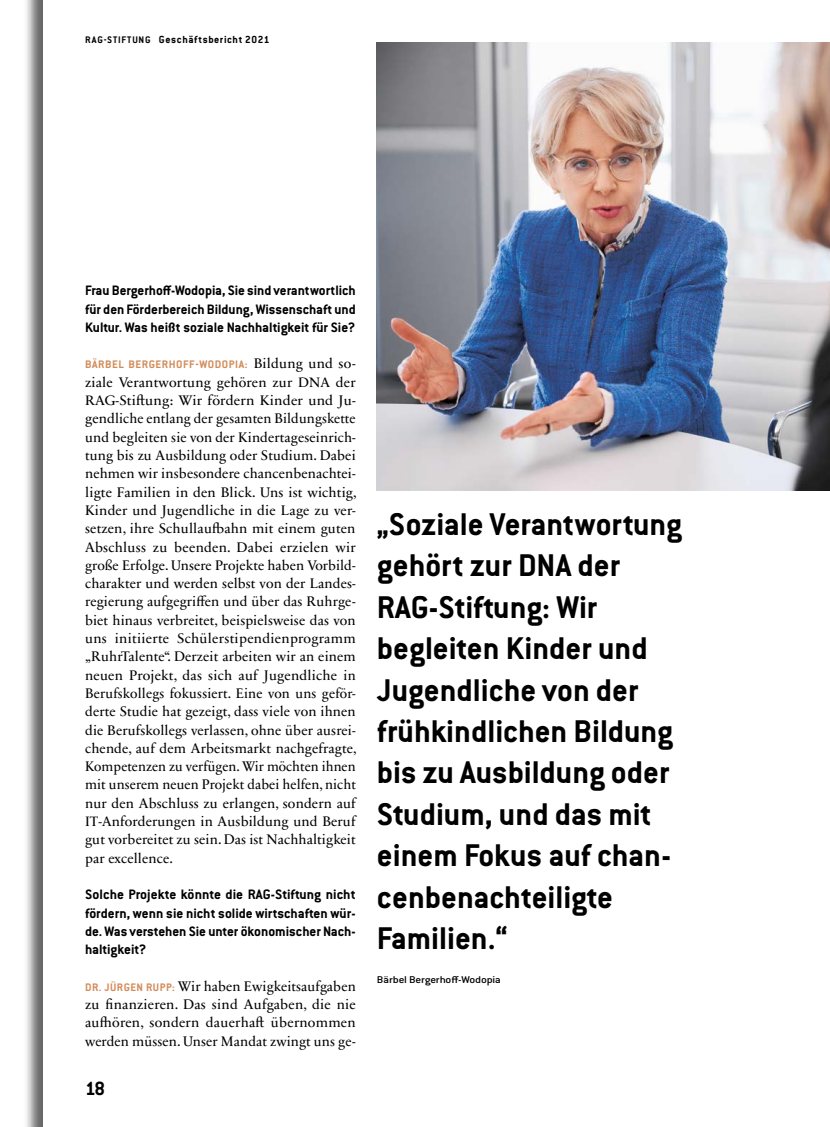
<style>
.page{position:relative;width:830px;height:1127px;background:#fff}
.page>*{position:absolute;margin:0;border:0;box-sizing:border-box;transform-origin:0 0}
.t1{font:700 34.5px/41.4px "Conduit ITC Pro";color:#000}
.t2{font:700 21px "Conduit ITC Pro";color:#000}
.t3{font:700 15px/18.3px "Conduit ITC Pro";color:#000;text-align:justify}
.t4{font:14.1px/18.3px "Sabon Next LT Pro";letter-spacing:.01em;color:#000;text-align:justify}
.t5{font:700 12px "Conduit ITC Pro";letter-spacing:.05em;color:#d28c5a}
.t6{font:700 11.25px "Conduit ITC Pro";letter-spacing:.055em;color:#000}
.t7{font:500 10.8px "Conduit ITC Pro";letter-spacing:-.015em;color:#000;scale:1.17 1}
.s1{font-size:10.5px}
.s2{font-family:"Sabon Next LT Pro";font-weight:400;font-size:14.1px;color:#000}
.s3{font-size:13.8px}
.s4{font-family:"Conduit ITC Pro";font-weight:700;font-size:12px;color:#d28c5a}
</style>
<div class="page">
<img style="left:377px;top:43px;width:452px;height:447px">
<div style="left:0;top:0;width:63px;height:1127px;background:#000;opacity:.6"></div>
<p class="t6" style="left:85px;top:32px;width:186px"><span class="s1">RAG-STIFTUNG</span> Geschäftsbericht 2021</p>
<p class="t3" style="left:85px;top:281px;width:272px">Frau Bergerhoff-Wodopia, Sie sind verantwortlich für den Förderbereich Bildung, Wissenschaft und Kultur. Was heißt soziale Nachhaltigkeit für Sie?</p>
<p class="t5" style="left:85px;top:358px;width:271px">BÄRBEL BERGERHOFF-WODOPIA: <span class="s2">Bildung und so-</span></p>
<p class="t4" style="left:85px;top:372px;width:273px">ziale Verantwortung gehören zur <span class="s3">DNA</span> der <span class="s3">RAG</span>-<span class="s3">S</span>tiftung: Wir fördern Kinder und Ju&shy;gendliche entlang der gesamten Bildungskette und begleiten sie von der Kindertageseinrich&shy;tung bis zu Ausbildung oder Studium. Dabei nehmen wir insbesondere chancenbenachtei&shy;ligte Familien in den Blick. Uns ist wichtig, Kinder und Jugendliche in die Lage zu ver&shy;setzen, ihre Schullaufbahn mit einem guten Abschluss zu beenden. Dabei erzielen wir große Erfolge. Unsere Projekte haben Vorbild&shy;charakter und werden selbst von der Landes&shy;regierung aufgegriffen und über das Ruhrge&shy;biet hinaus verbreitet, beispielsweise das von uns initiierte Schülerstipendienprogramm „RuhrTalente“. Derzeit arbeiten wir an einem neuen Projekt, das sich auf Jugendliche in Berufskollegs fokussiert. Eine von uns geför&shy;derte Studie hat gezeigt, dass viele von ihnen die Berufskollegs verlassen, ohne über ausrei&shy;chende, auf dem Arbeitsmarkt nachgefragte, Kompetenzen zu verfügen. Wir möchten ihnen mit unserem neuen Projekt dabei helfen, nicht nur den Abschluss zu erlangen, sondern auf <span class="s3">IT</span>-<span class="s3">A</span>nforderungen in Ausbildung und Beruf gut vorbereitet zu sein. Das ist Nachhaltigkeit par excellence.</p>
<p class="t3" style="left:85px;top:885px;width:272px">Solche Projekte könnte die RAG-Stiftung nicht fördern, wenn sie nicht solide wirtschaften wür&shy;de. Was verstehen Sie unter ökonomischer Nach&shy;haltigkeit?</p>
<p class="t4" style="left:85px;top:976px;width:272px"><span class="s4">DR. JÜRGEN RUPP:</span> Wir haben Ewigkeitsaufgaben zu finanzieren. Das sind Aufgaben, die nie aufhören, sondern dauerhaft übernommen werden müssen. Unser Mandat zwingt uns ge-</p>
<h2 class="t2" style="left:85px;top:1076px;width:22px">18</h2>
<h1 class="t1" style="left:377px;top:503px;width:306px">„Soziale Verantwortung gehört zur DNA der<br>RAG-Stiftung: Wir begleiten Kinder und<br>Jugendliche von der frühkindlichen Bildung bis zu Ausbildung oder<br>Studium, und das mit einem Fokus auf chan&shy;cenbenachteiligte<br>Familien.“</h1>
<p class="t7" style="left:377px;top:973px;width:107px">Bärbel Bergerhoff-Wodopia</p>
</div>
